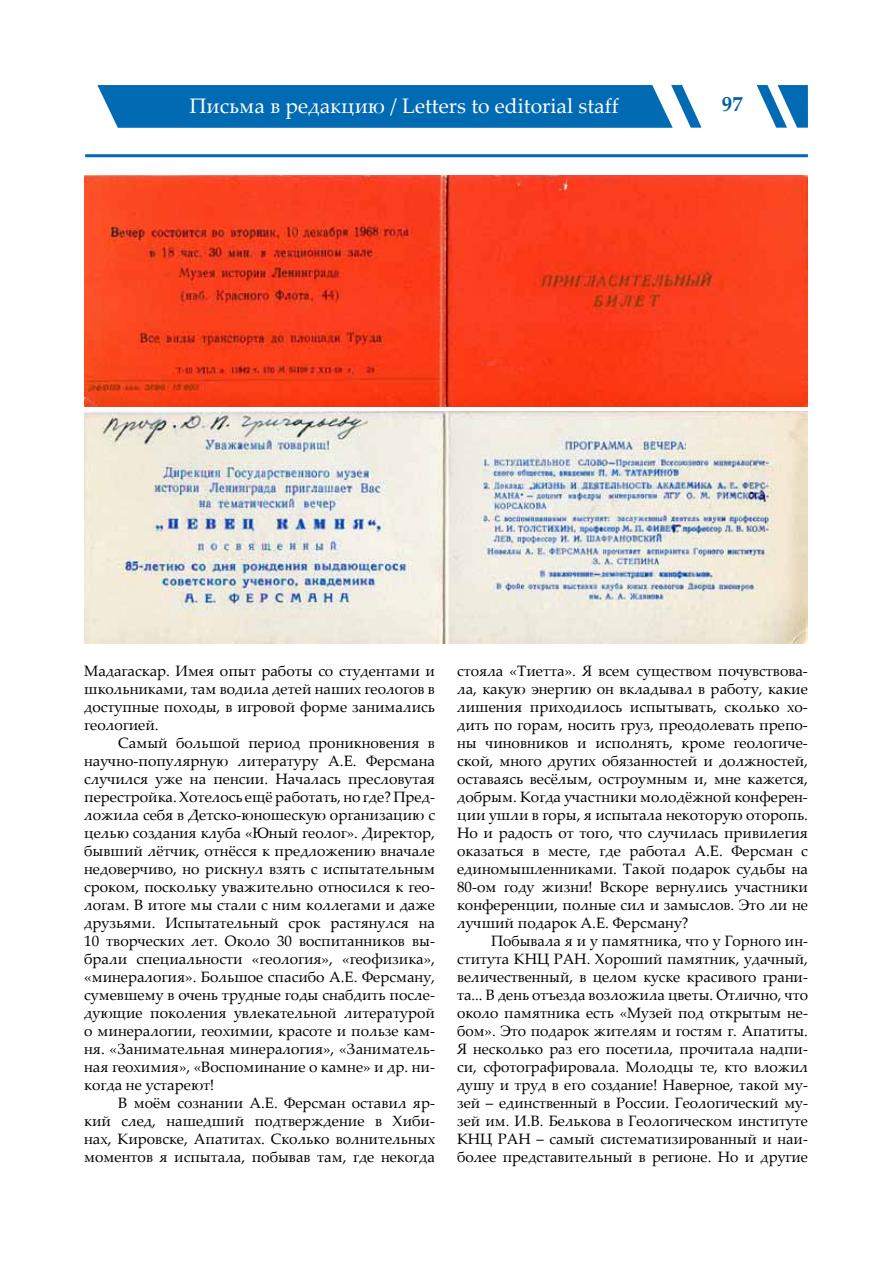
<style>
.page{position:relative;width:893px;height:1263px;background:#fff}
.page>*{position:absolute;margin:0;border:0;box-sizing:border-box;transform-origin:0 0}
.t1{font:21px "Palatino Linotype";color:#fff}
.t2{font:700 21px "Palatino Linotype";color:#005ea8}
.t3{font:15px/18px "Palatino Linotype";color:#000;text-align:justify}
</style>
<div class="page">
<svg style="left:97px;top:85px;width:604px;height:43px;background:#1174b8"></svg>
<svg style="left:757px;top:85px;width:51px;height:43px"></svg>
<hr style="left:85px;top:154px;width:723px;height:3px;background:#006ab3">
<img style="left:85px;top:176px;width:722px;height:230px">
<img style="left:84px;top:411px;width:724px;height:233px">
<h1 class="t1" style="left:190px;top:91px;width:431px">Письма в редакцию / Letters to editorial staff</h1>
<h1 class="t2" style="left:722px;top:89px;width:22px">97</h1>
<p class="t3" style="left:84px;top:661px;width:352px">Мадагаскар. Имея опыт работы со студентами и школьниками, там водила детей наших геологов в доступные походы, в игровой форме занимались геологией.</p>
<p class="t3" style="left:84px;top:733px;width:352px;text-indent:34px">Самый большой период проникновения в научно-популярную литературу А.Е. Ферсмана случился уже на пенсии. Началась пресловутая перестройка. Хотелось ещё работать, но где? Пред&shy;ложила себя в Детско-юношескую организацию с целью создания клуба «Юный геолог». Директор, бывший лётчик, отнёсся к предложению вначале недоверчиво, но рискнул взять с испытательным сроком, поскольку уважительно относился к гео&shy;логам. В итоге мы стали с ним коллегами и даже друзьями. Испытательный срок растянулся на 10 творческих лет. Около 30 воспитанников вы&shy;брали специальности «геология», «геофизика», «минералогия». Большое спасибо А.Е. Ферсману, сумевшему в очень трудные годы снабдить после&shy;дующие поколения увлекательной литературой о минералогии, геохимии, красоте и пользе кам&shy;ня. «Занимательная минералогия», «Заниматель&shy;ная геохимия», «Воспоминание о камне» и др. ни&shy;когда не устареют!</p>
<p class="t3" style="left:84px;top:1093px;width:352px;text-indent:34px">В моём сознании А.Е. Ферсман оставил яр&shy;кий след, нашедший подтверждение в Хиби&shy;нах, Кировске, Апатитах. Сколько волнительных моментов я испытала, побывав там, где некогда</p>
<p class="t3" style="left:457px;top:661px;width:352px">стояла «Тиетта». Я всем существом почувствова&shy;ла, какую энергию он вкладывал в работу, какие лишения приходилось испытывать, сколько хо&shy;дить по горам, носить груз, преодолевать препо&shy;ны чиновников и исполнять, кроме геологиче&shy;ской, много других обязанностей и должностей, оставаясь весёлым, остроумным и, мне кажется, добрым. Когда участники молодёжной конферен&shy;ции ушли в горы, я испытала некоторую оторопь.<br>Но и радость от того, что случилась привилегия оказаться в месте, где работал А.Е. Ферсман с единомышленниками. Такой подарок судьбы на 80-ом году жизни! Вскоре вернулись участники конференции, полные сил и замыслов. Это ли не лучший подарок А.Е. Ферсману?</p>
<p class="t3" style="left:457px;top:931px;width:352px;text-indent:34px">Побывала я и у памятника, что у Горного ин&shy;ститута КНЦ РАН. Хороший памятник, удачный, величественный, в целом куске красивого грани&shy;та... В день отъезда возложила цветы. Отлично, что около памятника есть «Музей под открытым не&shy;бом». Это подарок жителям и гостям г. Апатиты.<br>Я несколько раз его посетила, прочитала надпи&shy;си, сфотографировала. Молодцы те, кто вложил душу и труд в его создание! Наверное, такой му&shy;зей – единственный в России. Геологический му&shy;зей им. И.В. Белькова в Геологическом институте КНЦ РАН – самый систематизированный и наи&shy;более представительный в регионе. Но и другие</p>
</div>
